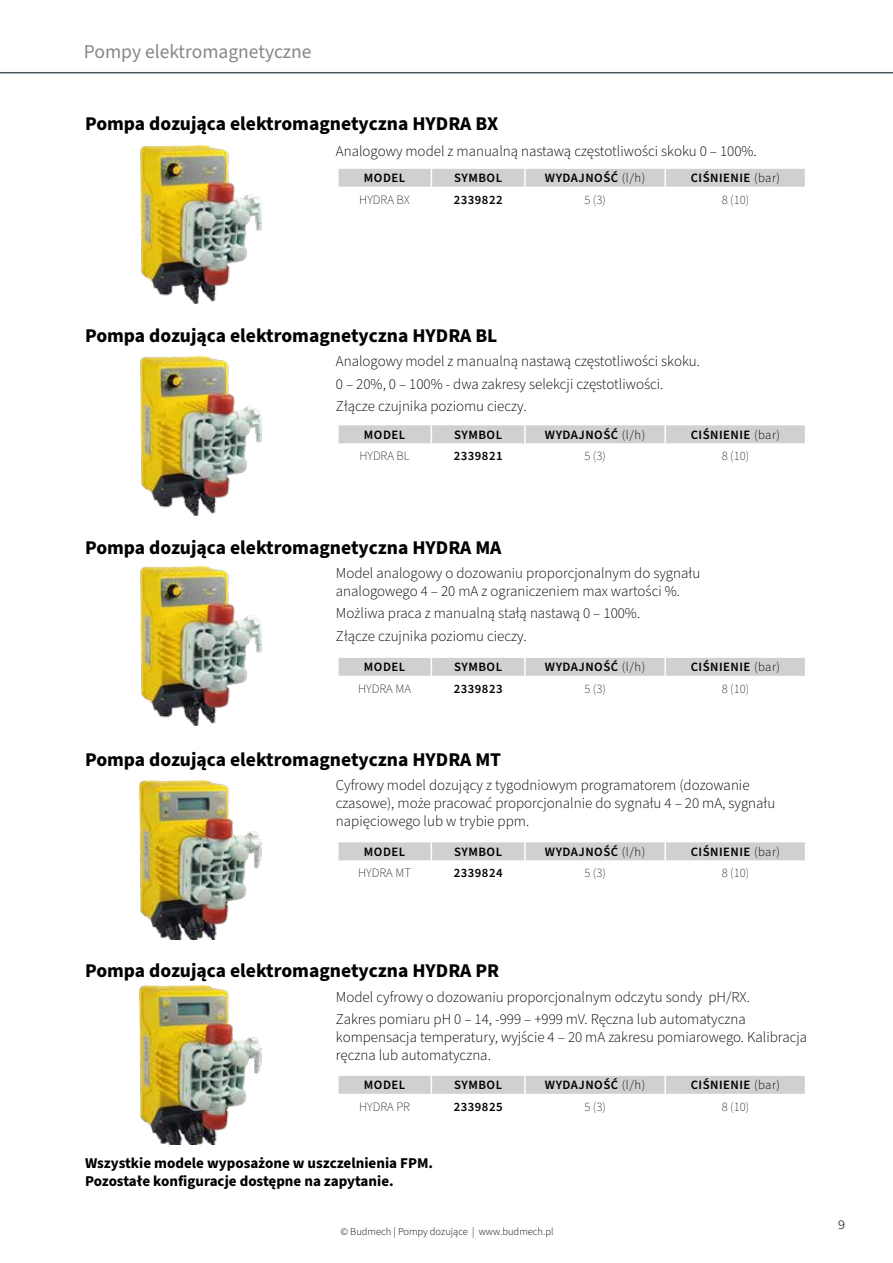
<style>
.page{position:relative;width:893px;height:1263px;background:#fff}
.page>*{position:absolute;margin:0;border:0;box-sizing:border-box;transform-origin:0 0}
.t1{font:700 19.5px "Source Sans Pro";color:#000}
.t2{font:19.5px "Source Sans Pro";color:#878787}
.t3{font:300 16.5px "Source Sans Pro";color:#000}
.t4{font:300 15px/22.2px "Source Sans Pro";color:#000}
.t5{font:700 15px/18px "Source Sans Pro";color:#000}
.t6{font:600 12.75px "Source Sans Pro";letter-spacing:.04em;color:#000}
.t7{font:200 12.75px "Source Sans Pro";color:#000}
.t8{font:300 10.5px "Source Sans Pro";color:#000}
.s1{font-weight:300}
</style>
<div class="page">
<svg style="left:338px;top:425px;width:467px;height:19px;background:#d3d3d3"></svg>
<hr style="left:524px;top:443px;width:2px;height:21px;background:#fff">
<hr style="left:664px;top:443px;width:2px;height:21px;background:#fff">
<img style="left:140px;top:145px;width:121px;height:159px">
<img style="left:140px;top:357px;width:121px;height:159px">
<img style="left:140px;top:567px;width:121px;height:159px">
<img style="left:139px;top:780px;width:122px;height:159px">
<img style="left:139px;top:986px;width:122px;height:159px">
<div style="left:338px;top:169px;width:467px;height:18px;background:#d0d0d0"></div>
<div style="left:338px;top:658px;width:467px;height:18px;background:#d0d0d0"></div>
<svg style="left:338px;top:842px;width:467px;height:19px;background:#d3d3d3"></svg>
<hr style="left:524px;top:860px;width:2px;height:21px;background:#fff">
<hr style="left:664px;top:860px;width:2px;height:21px;background:#fff">
<div style="left:338px;top:1076px;width:467px;height:18px;background:#d0d0d0"></div>
<hr style="left:0;top:72px;width:893px;height:1px;background:#49535a">
<h1 class="t2" style="left:84px;top:39px;width:229px">Pompy elektromagnetyczne</h1>
<h1 class="t1" style="left:85px;top:110px;width:415px">Pompa dozująca elektromagnetyczna HYDRA BX</h1>
<p class="t4" style="left:336px;top:140px;width:422px">Analogowy model z manualną nastawą częstotliwości skoku 0 – 100%.</p>
<p class="t6" style="left:364px;top:170px;width:43px">MODEL</p>
<p class="t6" style="left:454px;top:170px;width:49px">SYMBOL</p>
<p class="t6" style="left:545px;top:170px;width:102px">WYDAJNOŚĆ <span class="s1">(l/h)</span></p>
<p class="t6" style="left:691px;top:170px;width:91px">CIŚNIENIE <span class="s1">(bar)</span></p>
<p class="t7" style="left:359px;top:191px;width:52px">HYDRA BX</p>
<p class="t6" style="left:454px;top:191px;width:50px">2339822</p>
<p class="t7" style="left:584px;top:191px;width:23px">5 (3)</p>
<p class="t7" style="left:722px;top:191px;width:29px">8 (10)</p>
<h1 class="t1" style="left:85px;top:322px;width:414px">Pompa dozująca elektromagnetyczna HYDRA BL</h1>
<p class="t4" style="left:336px;top:351px;width:366px">Analogowy model z manualną nastawą częstotliwości skoku.<br>0 – 20%, 0 – 100% - dwa zakresy selekcji częstotliwości.<br>Złącze czujnika poziomu cieczy.</p>
<p class="t6" style="left:364px;top:426px;width:43px">MODEL</p>
<p class="t6" style="left:454px;top:426px;width:49px">SYMBOL</p>
<p class="t6" style="left:545px;top:426px;width:102px">WYDAJNOŚĆ <span class="s1">(l/h)</span></p>
<p class="t6" style="left:691px;top:426px;width:91px">CIŚNIENIE <span class="s1">(bar)</span></p>
<p class="t7" style="left:359px;top:447px;width:52px">HYDRA BL</p>
<p class="t6" style="left:454px;top:447px;width:50px">2339821</p>
<p class="t7" style="left:584px;top:447px;width:23px">5 (3)</p>
<p class="t7" style="left:722px;top:447px;width:29px">8 (10)</p>
<h1 class="t1" style="left:85px;top:534px;width:418px">Pompa dozująca elektromagnetyczna HYDRA MA</h1>
<p class="t4" style="left:336px;top:565px;width:366px;line-height:18px">Model analogowy o dozowaniu proporcjonalnym do sygnału analogowego 4 – 20 mA z ograniczeniem max wartości %.</p>
<p class="t4" style="left:336px;top:603px;width:306px">Możliwa praca z manualną stałą nastawą 0 – 100%.<br>Złącze czujnika poziomu cieczy.</p>
<p class="t6" style="left:364px;top:659px;width:43px">MODEL</p>
<p class="t6" style="left:454px;top:659px;width:49px">SYMBOL</p>
<p class="t6" style="left:545px;top:659px;width:102px">WYDAJNOŚĆ <span class="s1">(l/h)</span></p>
<p class="t6" style="left:691px;top:659px;width:91px">CIŚNIENIE <span class="s1">(bar)</span></p>
<p class="t7" style="left:358px;top:680px;width:54px">HYDRA MA</p>
<p class="t6" style="left:454px;top:680px;width:50px">2339823</p>
<p class="t7" style="left:584px;top:680px;width:23px">5 (3)</p>
<p class="t7" style="left:722px;top:680px;width:29px">8 (10)</p>
<h1 class="t1" style="left:85px;top:746px;width:418px">Pompa dozująca elektromagnetyczna HYDRA MT</h1>
<p class="t4" style="left:336px;top:776px;width:441px;line-height:18px">Cyfrowy model dozujący z tygodniowym programatorem (dozowanie czasowe), może pracować proporcjonalnie do sygnału 4 – 20 mA, sygnału napięciowego lub w trybie ppm.</p>
<p class="t6" style="left:364px;top:843px;width:43px">MODEL</p>
<p class="t6" style="left:454px;top:843px;width:49px">SYMBOL</p>
<p class="t6" style="left:545px;top:843px;width:102px">WYDAJNOŚĆ <span class="s1">(l/h)</span></p>
<p class="t6" style="left:691px;top:843px;width:91px">CIŚNIENIE <span class="s1">(bar)</span></p>
<p class="t7" style="left:358px;top:864px;width:54px">HYDRA MT</p>
<p class="t6" style="left:454px;top:864px;width:50px">2339824</p>
<p class="t7" style="left:584px;top:864px;width:23px">5 (3)</p>
<p class="t7" style="left:722px;top:864px;width:29px">8 (10)</p>
<h1 class="t1" style="left:85px;top:958px;width:416px">Pompa dozująca elektromagnetyczna HYDRA PR</h1>
<p class="t4" style="left:336px;top:986px;width:416px">Model cyfrowy o dozowaniu proporcjonalnym odczytu sondy pH/RX.<br>Zakres pomiaru pH 0 – 14, -999 – +999 mV. Ręczna lub automatyczna</p>
<p class="t4" style="left:336px;top:1029px;width:473px;line-height:18px">kompensacja temperatury, wyjście 4 – 20 mA zakresu pomiarowego. Kalibracja ręczna lub automatyczna.</p>
<p class="t6" style="left:364px;top:1077px;width:43px">MODEL</p>
<p class="t6" style="left:454px;top:1077px;width:49px">SYMBOL</p>
<p class="t6" style="left:545px;top:1077px;width:102px">WYDAJNOŚĆ <span class="s1">(l/h)</span></p>
<p class="t6" style="left:691px;top:1077px;width:91px">CIŚNIENIE <span class="s1">(bar)</span></p>
<p class="t7" style="left:359px;top:1098px;width:52px">HYDRA PR</p>
<p class="t6" style="left:454px;top:1098px;width:50px">2339825</p>
<p class="t7" style="left:584px;top:1098px;width:23px">5 (3)</p>
<p class="t7" style="left:722px;top:1098px;width:29px">8 (10)</p>
<p class="t5" style="left:85px;top:1154px;width:350px">Wszystkie modele wyposażone w uszczelnienia FPM.<br>Pozostałe konfiguracje dostępne na zapytanie.</p>
<p class="t8" style="left:340px;top:1224px;width:215px">© Budmech | Pompy dozujące | www.budmech.pl</p>
<p class="t3" style="left:838px;top:1212px;width:9px">9</p>
</div>
